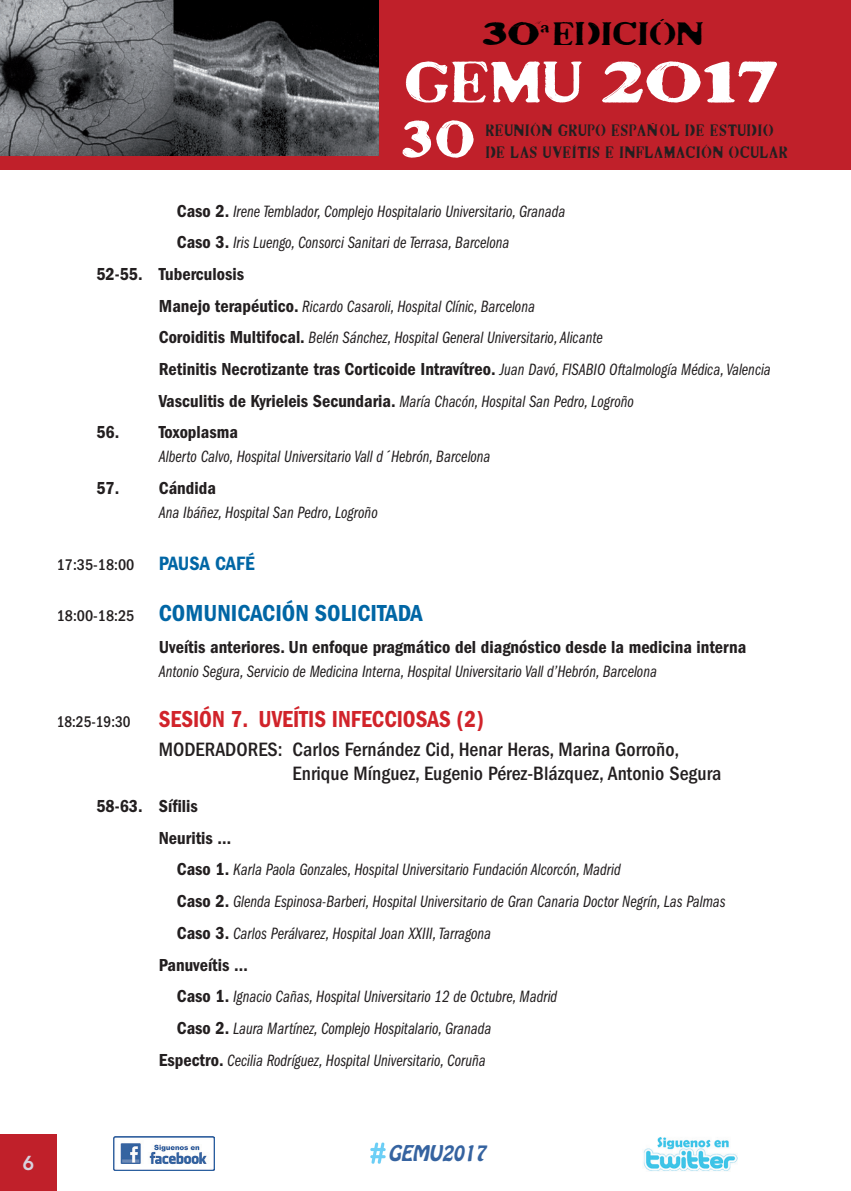
<style>
.page{position:relative;width:851px;height:1191px;background:#fff}
.page>*{position:absolute;margin:0;border:0;box-sizing:border-box;transform-origin:0 0}
.t1{font:56.6px "Co 2";color:#fff;scale:1.32 1}
.t2{font:51.4px "Co 2";color:#fff}
.t3{font:31.4px "Co 2";color:#000;scale:1.32 1}
.sesion{font:24px "ITC Franklin Gothic Std Dm Cd";color:#d1232a;scale:.95 1}
.Comunicacion_solicit{font:24px "ITC Franklin Gothic Std Dm Cd";color:#0166a5}
.moderadores{font:500 condensed 20px/24px "ITC Franklin Gothic Std";color:#231f20}
.t4{font:800 20px "Avenir LT Std";color:#d7d2de}
.t5{font:italic 19.2px "Hobo Std";color:#3563a0}
.titulo{font:18px "ITC Franklin Gothic Std Dm Cd";color:#231f20}
.titulo-2{font:17px "ITC Franklin Gothic Std Bk Cp It";color:#231f20}
.autores{font:17px "ITC Franklin Gothic Std Bk Cp It";color:#231f20}
.t6{font:16px/21.6px "Co 2";letter-spacing:.05em;color:#231f20}
.varios{font:500 condensed 16px "ITC Franklin Gothic Std";color:#231f20}
.s1{font-family:"ITC Franklin Gothic Std Dm Cd";font-size:18px}
.s2{font-family:"ITC Franklin Gothic Std Bk Cp It";font-size:17px}
.s3{font-family:"ITC Franklin Gothic Std Dm Cd";font-weight:400;font-stretch:normal;font-size:20px;color:#0166a5}
.s4{font-family:"ITC Franklin Gothic Std";font-weight:500;font-stretch:condensed;font-size:16px;color:#231f20}
</style>
<div class="page">
<div style="left:0;top:0;width:850px;height:170px;background:#c0202a"></div>
<hr style="left:850px;top:0;width:1px;height:170px;background:#c0202a">
<img style="left:0;top:0;width:378px;height:156px">
<div style="left:0;top:1134px;width:57px;height:57px;background:#c0202a"></div>
<img style="left:643px;top:1137px;width:94px;height:34px">
<img style="left:113px;top:1136px;width:102px;height:34px">
<img style="left:370px;top:1142px;width:15px;height:21px">
<h3 class="t3" style="left:483px;top:18px;width:169px">30ªEDICIÓN</h3>
<h1 class="t1" style="left:406px;top:54px;width:285px">GEMU 2017</h1>
<h2 class="t2" style="left:402px;top:114px;width:75px">30</h2>
<p class="t6" style="left:486px;top:120px;width:303px">REUNIÓN GRUPO ESPAÑOL DE ESTUDIO<br>DE LAS UVEÍTIS E INFLAMACIÓN OCULAR</p>
<p class="titulo-2" style="left:177px;top:202px;width:390px"><span class="s1">Caso 2.</span> Irene Temblador, Complejo Hospitalario Universitario, Granada</p>
<p class="titulo-2" style="left:177px;top:233px;width:334px"><span class="s1">Caso 3.</span> Iris Luengo, Consorci Sanitari de Terrasa, Barcelona</p>
<p class="titulo" style="left:96px;top:264px;width:149px">52-55. Tuberculosis</p>
<p class="titulo-2" style="left:159px;top:297px;width:377px"><span class="s1">Manejo terapéutico.</span> Ricardo Casaroli, Hospital Clínic, Barcelona</p>
<p class="titulo-2" style="left:159px;top:328px;width:445px"><span class="s1">Coroiditis Multifocal.</span> Belén Sánchez, Hospital General Universitario, Alicante</p>
<p class="titulo" style="left:159px;top:359px;width:613px">Retinitis Necrotizante tras Corticoide Intravítreo. <span class="s2">Juan Davó, FISABIO Oftalmología Médica, Valencia</span></p>
<p class="titulo-2" style="left:159px;top:392px;width:476px"><span class="s1">Vasculitis de Kyrieleis Secundaria.</span> María Chacón, Hospital San Pedro, Logroño</p>
<p class="titulo" style="left:96px;top:422px;width:143px">56. Toxoplasma</p>
<p class="autores" style="left:159px;top:447px;width:333px">Alberto Calvo, Hospital Universitario Vall d´Hebrón, Barcelona</p>
<p class="titulo" style="left:96px;top:478px;width:121px">57. Cándida</p>
<p class="autores" style="left:159px;top:503px;width:220px">Ana Ibáñez, Hospital San Pedro, Logroño</p>
<p class="varios" style="left:57px;top:555px;width:199px">17:35-18:00 <span class="s3">PAUSA CAFÉ</span></p>
<p class="Comunicacion_solicit" style="left:57px;top:599px;width:367px"><span class="s4">18:00-18:25</span> COMUNICACIÓN SOLICITADA</p>
<p class="titulo" style="left:159px;top:637px;width:589px">Uveítis anteriores. Un enfoque pragmático del diagnóstico desde la medicina interna</p>
<p class="autores" style="left:159px;top:662px;width:499px">Antonio Segura, Servicio de Medicina Interna, Hospital Universitario Vall d’Hebrón, Barcelona</p>
<p class="sesion" style="left:57px;top:705px;width:451px"><span class="s4">18:25-19:30</span> SESIÓN 7. UVEÍTIS INFECCIOSAS (2)</p>
<p class="moderadores" style="left:292px;top:738px;width:430px;text-indent:-134px">MODERADORES: Carlos Fernández Cid, Henar Heras, Marina Gorroño,<br>Enrique Mínguez, Eugenio Pérez-Blázquez, Antonio Segura</p>
<p class="titulo" style="left:96px;top:796px;width:103px">58-63. Sífilis</p>
<p class="titulo" style="left:159px;top:827px;width:74px">Neuritis …</p>
<p class="titulo-2" style="left:177px;top:860px;width:445px"><span class="s1">Caso 1.</span> Karla Paola Gonzales, Hospital Universitario Fundación Alcorcón, Madrid</p>
<p class="titulo-2" style="left:177px;top:892px;width:550px"><span class="s1">Caso 2.</span> Glenda Espinosa-Barberi, Hospital Universitario de Gran Canaria Doctor Negrín, Las Palmas</p>
<p class="titulo-2" style="left:177px;top:924px;width:315px"><span class="s1">Caso 3.</span> Carlos Perálvarez, Hospital Joan XXIII, Tarragona</p>
<p class="titulo" style="left:159px;top:954px;width:90px">Panuveítis …</p>
<p class="titulo-2" style="left:177px;top:987px;width:382px"><span class="s1">Caso 1.</span> Ignacio Cañas, Hospital Universitario 12 de Octubre, Madrid</p>
<p class="titulo-2" style="left:177px;top:1019px;width:316px"><span class="s1">Caso 2.</span> Laura Martínez, Complejo Hospitalario, Granada</p>
<p class="titulo-2" style="left:159px;top:1050px;width:328px"><span class="s1">Espectro.</span> Cecilia Rodríguez, Hospital Universitario, Coruña</p>
<p class="t4" style="left:22px;top:1151px;width:13px">6</p>
<p class="t5" style="left:388px;top:1139px;width:104px">GEMU2017</p>
</div>
